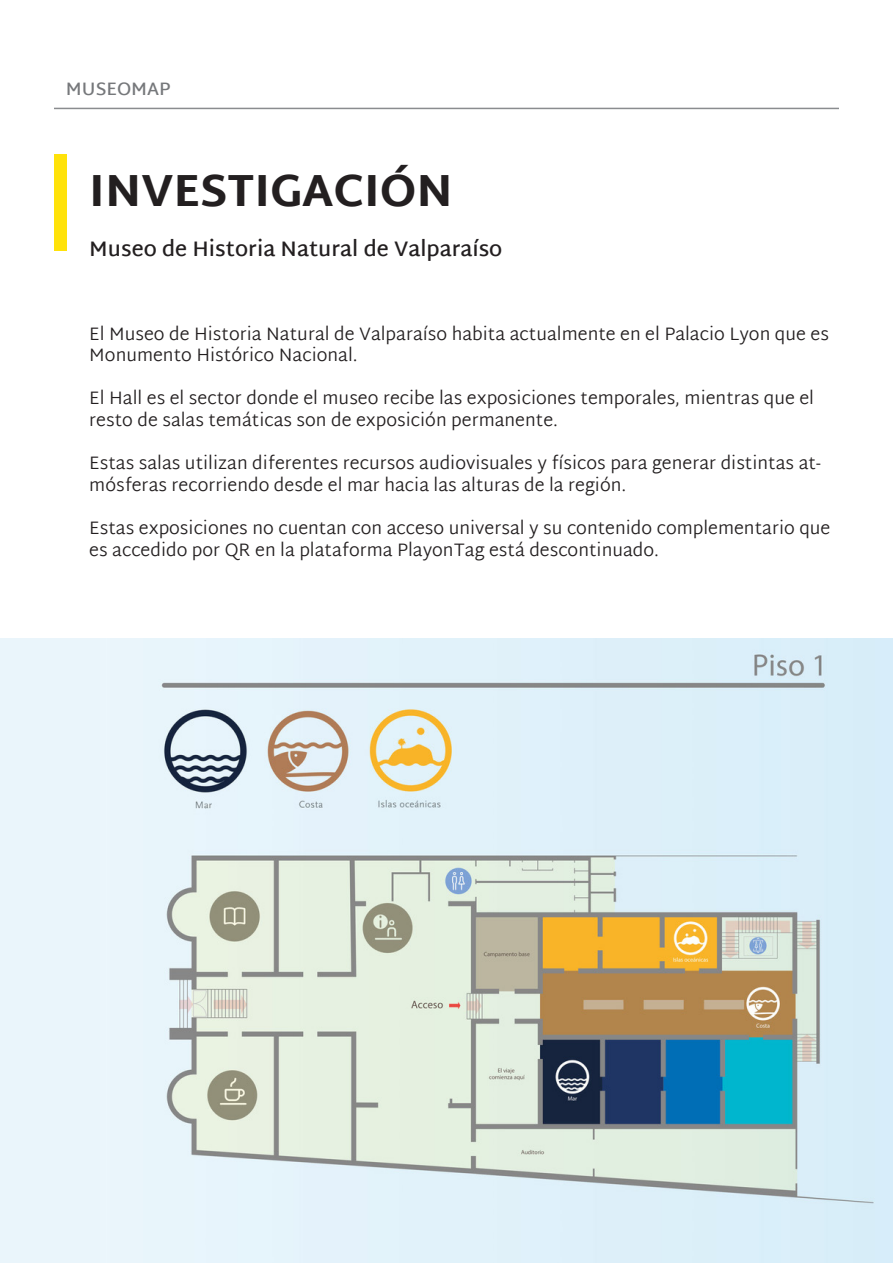
<style>
.page{position:relative;width:893px;height:1263px;background:#fff}
.page>*{position:absolute;margin:0;border:0;box-sizing:border-box;transform-origin:0 0}
.t1{font:800 45px "Martel Sans";color:#231f20}
.t2{font:600 21px "Martel Sans";color:#231f20}
.t3{font:300 18px/21.6px "Martel Sans";color:#231f20}
.t4{font:600 18px "Martel Sans";color:#76787b}
</style>
<div class="page">
<hr style="left:54px;top:108px;width:785px;height:1px;background:#8a8c8f">
<div style="left:54px;top:154px;width:13px;height:97px;background:#ffe20a"></div>
<img style="left:100px;top:639px;width:793px;height:624px">
<div style="left:0;top:639px;width:100px;height:624px;background:#eaf5fb"></div>
<p class="t4" style="left:66px;top:78px;width:106px">MUSEOMAP</p>
<p class="t1" style="left:89px;top:164px;width:365px">INVESTIGACIÓN</p>
<p class="t2" style="left:89px;top:237px;width:415px">Museo de Historia Natural de Valparaíso</p>
<p class="t3" style="left:89px;top:324px;width:741px">El Museo de Historia Natural de Valparaíso habita actualmente en el Palacio Lyon que es<br>Monumento Histórico Nacional.</p>
<p class="t3" style="left:89px;top:389px;width:726px">El Hall es el sector donde el museo recibe las exposiciones temporales, mientras que el resto de salas temáticas son de exposición permanente.</p>
<p class="t3" style="left:89px;top:453px;width:733px">Estas salas utilizan diferentes recursos audiovisuales y físicos para generar distintas at&shy;mósferas recorriendo desde el mar hacia las alturas de la región.</p>
<p class="t3" style="left:89px;top:518px;width:743px">Estas exposiciones no cuentan con acceso universal y su contenido complementario que es accedido por QR en la plataforma PlayonTag está descontinuado.</p>
</div>
